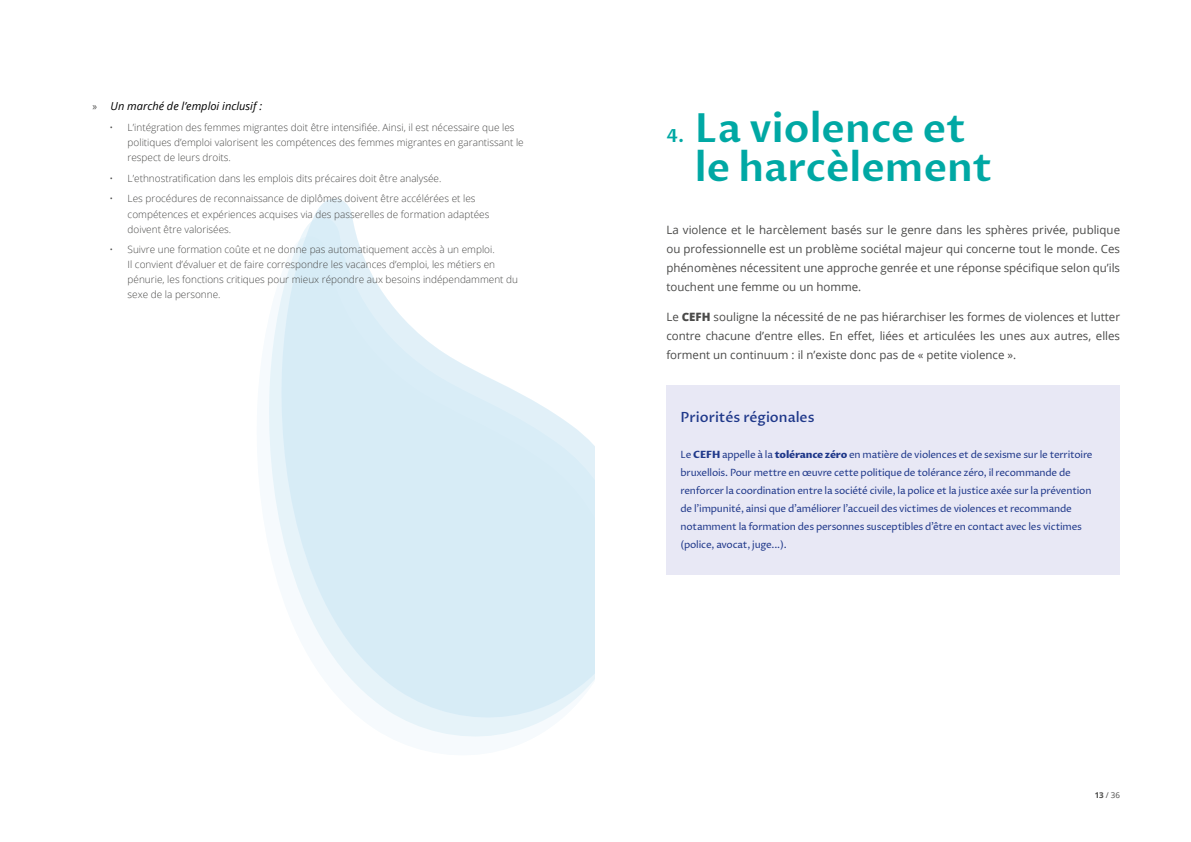
<style>
.page{position:relative;width:1191px;height:842px;background:#fff}
.page>*{position:absolute;margin:0;border:0;box-sizing:border-box;transform-origin:0 0}
.t1{font:600 40px/39px "Proza Libre";color:#00a8a4}
.t2{font:600 18px "Proza Libre";color:#00a8a4}
.t3{font:500 14px "Proza Libre";color:#1f388a}
.t4{font:11.5px/19px "Open Sans";color:#4a4a49;text-align:justify}
.t5{font:italic 11px "Open Sans";color:#000}
.t6{font:300 10px/15px "Open Sans";color:#4a4a49}
.t7{font:10px/18px "Proza Libre";letter-spacing:-.02em;color:#1f388a}
.t8{font:8px "Open Sans";color:#4a4a49}
.s1{font-family:"Myriad Pro";font-style:normal;color:#4a4a49}
.s2{font-weight:800}
.s3{font-weight:700}
</style>
<div class="page">
<svg style="left:269px;top:320px;width:238px;height:417px"></svg>
<svg style="left:277px;top:198px;width:318px;height:535px;fill:#d7ecf6"></svg>
<div style="left:666px;top:386px;width:454px;height:189px;background:#e8e8f5"></div>
<p class="t5" style="left:93px;top:99px;width:171px"><span class="s1">»</span> Un marché de l’emploi inclusif :</p>
<p class="t6" style="left:128px;top:120px;width:398px;text-indent:-18px">• L’intégration des femmes migrantes doit être intensifiée. Ainsi, il est nécessaire que les politiques d’emploi valorisent les compétences des femmes migrantes en garantissant le respect de leurs droits.</p>
<p class="t6" style="left:110px;top:170px;width:333px">• L’ethnostratification dans les emplois dits précaires doit être analysée.</p>
<p class="t6" style="left:128px;top:191px;width:363px;text-indent:-18px">• Les procédures de reconnaissance de diplômes doivent être accélérées et les compétences et expériences acquises via des passerelles de formation adaptées doivent être valorisées.</p>
<p class="t6" style="left:128px;top:242px;width:392px;text-indent:-18px">• Suivre une formation coûte et ne donne pas automatiquement accès à un emploi.<br>Il convient d’évaluer et de faire correspondre les vacances d’emploi, les métiers en pénurie, les fonctions critiques pour mieux répondre aux besoins indépendamment du sexe de la personne.</p>
<h2 class="t2" style="left:666px;top:124px;width:19px">4.</h2>
<h1 class="t1" style="left:694px;top:109px;width:299px">La violence et le harcèlement</h1>
<p class="t4" style="left:666px;top:220px;width:455px">La violence et le harcèlement basés sur le genre dans les sphères privée, publique ou professionnelle est un problème sociétal majeur qui concerne tout le monde. Ces phénomènes nécessitent une approche genrée et une réponse spécifique selon qu’ils touchent une femme ou un homme.</p>
<p class="t4" style="left:666px;top:307px;width:455px">Le <span class="s2">CEFH</span> souligne la nécessité de ne pas hiérarchiser les formes de violences et lutter contre chacune d’entre elles. En effet, liées et articulées les unes aux autres, elles forment un continuum : il n’existe donc pas de « petite violence ».</p>
<h3 class="t3" style="left:680px;top:409px;width:135px">Priorités régionales</h3>
<p class="t7" style="left:680px;top:446px;width:413px">Le <span class="s2">CEFH</span> appelle à la <span class="s2">tolérance zéro</span> en matière de violences et de sexisme sur le territoire bruxellois. Pour mettre en œuvre cette politique de tolérance zéro, il recommande de renforcer la coordination entre la société civile, la police et la justice axée sur la prévention de l’impunité, ainsi que d’améliorer l’accueil des victimes de violences et recommande notamment la formation des personnes susceptibles d’être en contact avec les victimes (police, avocat, juge...).</p>
<p class="t8" style="left:1094px;top:790px;width:27px"><span class="s3">13</span> / 36</p>
</div>
